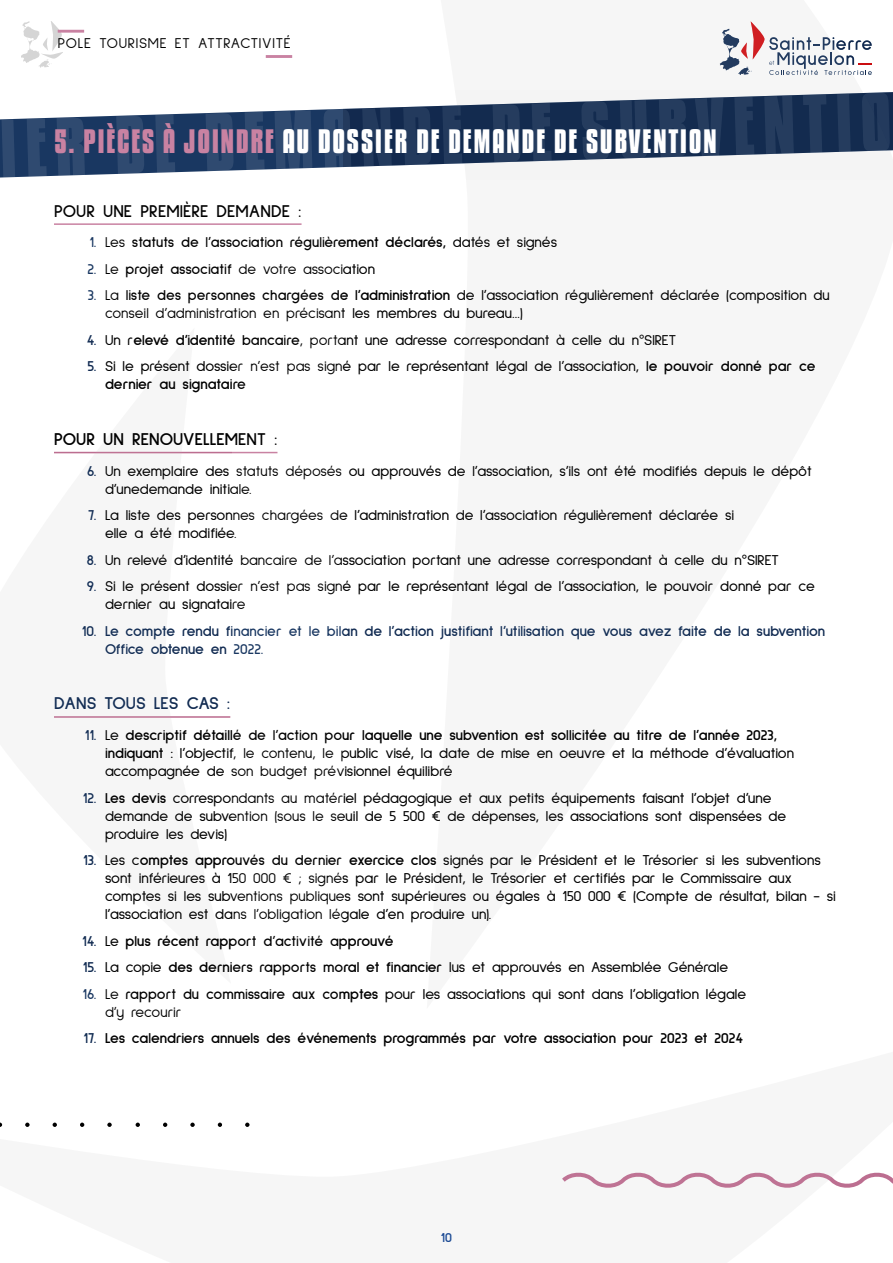
<style>
.page{position:relative;width:893px;height:1263px;background:#fff}
.page>*{position:absolute;margin:0;border:0;box-sizing:border-box;transform-origin:0 0}
.t1{font:700 73.2px "Kenyan Coffee Rg";color:#fff}
.t2{font:700 30px "Kenyan Coffee Rg";letter-spacing:.05em;color:#fff}
.t3{font:700 18px "Sulphur Point";color:#000}
.t4{font:700 18px "Sulphur Point";color:#193761}
.t5{font:15px/18px "Sulphur Point";color:#000}
.t6{font:700 15px "Sulphur Point";color:#000}
.t7{font:700 15px/18px "Sulphur Point";color:#193761}
.t8{font:15px "Sulphur Point";letter-spacing:-.02em;color:#000}
.t9{font:15px "Sulphur Point";letter-spacing:.05em;color:#000}
.t10{font:700 13.5px "Sulphur Point";color:#104798}
.s1{color:#c982a2}
.s2{color:#193761}
.s3{font-weight:400}
.s4{font-weight:700;color:#193761}
.s5{font-weight:700}
</style>
<div class="page">
<svg style="left:21px;top:21px;width:41px;height:47px"></svg>
<hr style="left:58px;top:30px;width:26px;height:3px;background:#c982a2">
<hr style="left:266px;top:55px;width:26px;height:3px;background:#c982a2">
<svg style="left:0;top:108px;width:343px;height:70px;fill:#193761"></svg>
<hr style="left:54px;top:223px;width:248px;height:2px;background:#c982a2">
<hr style="left:54px;top:452px;width:223px;height:1px;background:#c982a2">
<svg style="left:343px;top:21px;width:550px;height:159px"></svg>
<svg style="left:54px;top:451px;width:177px;height:267px;fill:#f6f6f6"></svg>
<svg style="left:0;top:1122px;width:893px;height:66px;fill:#f6f6f6"></svg>
<p class="t9" style="left:58px;top:34px;width:234px">POLE TOURISME ET ATTRACTIVITÉ</p>
<h1 class="t1" style="left:-2px;top:101px;width:894px;rotate:-2deg">IER DE DEMANDE DE SUBVENTIO</h1>
<h2 class="t2" style="left:54px;top:120px;width:664px"><span class="s1">5. PIÈCES À JOINDRE</span> AU DOSSIER DE DEMANDE DE SUBVENTION</h2>
<p class="t3" style="left:54px;top:201px;width:249px">POUR UNE PREMIÈRE DEMANDE :</p>
<p class="t6" style="left:89px;top:234px;width:469px"><span class="s2">1.</span> <span class="s3">Les</span> statuts de l’association régulièrement déclarés, <span class="s3">datés et signés</span></p>
<p class="t8" style="left:87px;top:261px;width:289px"><span class="s4">2.</span> Le <span class="s5">projet associatif</span> de votre association</p>
<p class="t5" style="left:105px;top:286px;width:726px;text-indent:-17px"><span class="s4">3.</span> La <span class="s5">liste des personnes chargées de l’administration</span> de l’association régulièrement déclarée (composition du conseil d’administration en précisant les membres du bureau…)</p>
<p class="t5" style="left:87px;top:331px;width:591px"><span class="s4">4.</span> Un r<span class="s5">elevé d’identité bancaire</span>, portant une adresse correspondant à celle du n°SIRET</p>
<p class="t5" style="left:105px;top:357px;width:712px;text-indent:-17px"><span class="s4">5.</span> Si le présent dossier n’est pas signé par le représentant légal de l’association, <span class="s5">le pouvoir donné par ce dernier au signataire</span></p>
<p class="t3" style="left:54px;top:429px;width:225px">POUR UN RENOUVELLEMENT :</p>
<p class="t5" style="left:105px;top:462px;width:708px;text-indent:-18px"><span class="s4">6.</span> Un exemplaire des statuts déposés ou approuvés de l’association, s’ils ont été modifiés depuis le dépôt d’unedemande initiale.</p>
<p class="t5" style="left:105px;top:506px;width:631px;text-indent:-17px"><span class="s4">7.</span> La liste des personnes chargées de l’administration de l’association régulièrement déclarée si elle a été modifiée.</p>
<p class="t5" style="left:87px;top:551px;width:693px"><span class="s4">8.</span> Un relevé d’identité bancaire de l’association portant une adresse correspondant à celle du n°SIRET</p>
<p class="t5" style="left:105px;top:577px;width:711px;text-indent:-18px"><span class="s4">9.</span> Si le présent dossier n’est pas signé par le représentant légal de l’association, le pouvoir donné par ce dernier au signataire</p>
<p class="t7" style="left:105px;top:622px;width:722px;text-indent:-23px">10. Le compte rendu financier et le bilan de l’action justifiant l’utilisation que vous avez faite de la subvention<br>Office obtenue en 2022.</p>
<p class="t4" style="left:54px;top:693px;width:178px">DANS TOUS LES CAS :</p>
<p class="t5" style="left:105px;top:726px;width:690px;text-indent:-20px"><span class="s4">11.</span> Le <span class="s5">descriptif détaillé de l’action pour laquelle une subvention est sollicitée au titre de l’année 2023, indiquant :</span> l’objectif, le contenu, le public visé, la date de mise en oeuvre et la méthode d’évaluation accompagnée de son budget prévisionnel équilibré</p>
<p class="t5" style="left:105px;top:789px;width:683px;text-indent:-22px"><span class="s4">12.</span> <span class="s5">Les devis</span> correspondants au matériel pédagogique et aux petits équipements faisant l’objet d’une demande de subvention (sous le seuil de 5 500 € de dépenses, les associations sont dispensées de produire les devis)</p>
<p class="t5" style="left:105px;top:851px;width:732px;text-indent:-22px"><span class="s4">13.</span> Les c<span class="s5">omptes approuvés du dernier exercice clos</span> signés par le Président et le Trésorier si les subventions sont inférieures à 150 000 € ; signés par le Président, le Trésorier et certifiés par le Commissaire aux comptes si les subventions publiques sont supérieures ou égales à 150 000 € (Compte de résultat, bilan - si l’association est dans l’obligation légale d’en produire un).</p>
<p class="t6" style="left:82px;top:932px;width:313px"><span class="s2">14.</span> <span class="s3">Le</span> plus récent rapport d’activité approuvé</p>
<p class="t5" style="left:83px;top:958px;width:647px"><span class="s4">15.</span> La copie <span class="s5">des derniers rapports moral et financier</span> lus et approuvés en Assemblée Générale</p>
<p class="t5" style="left:105px;top:985px;width:643px;text-indent:-23px"><span class="s4">16.</span> Le <span class="s5">rapport du commissaire aux comptes</span> pour les associations qui sont dans l’obligation légale d’y recourir</p>
<p class="t6" style="left:84px;top:1030px;width:661px"><span class="s2">17.</span> Les calendriers annuels des événements programmés par votre association pour 2023 et 2024</p>
<p class="t10" style="left:441px;top:1230px;width:13px">10</p>
</div>
